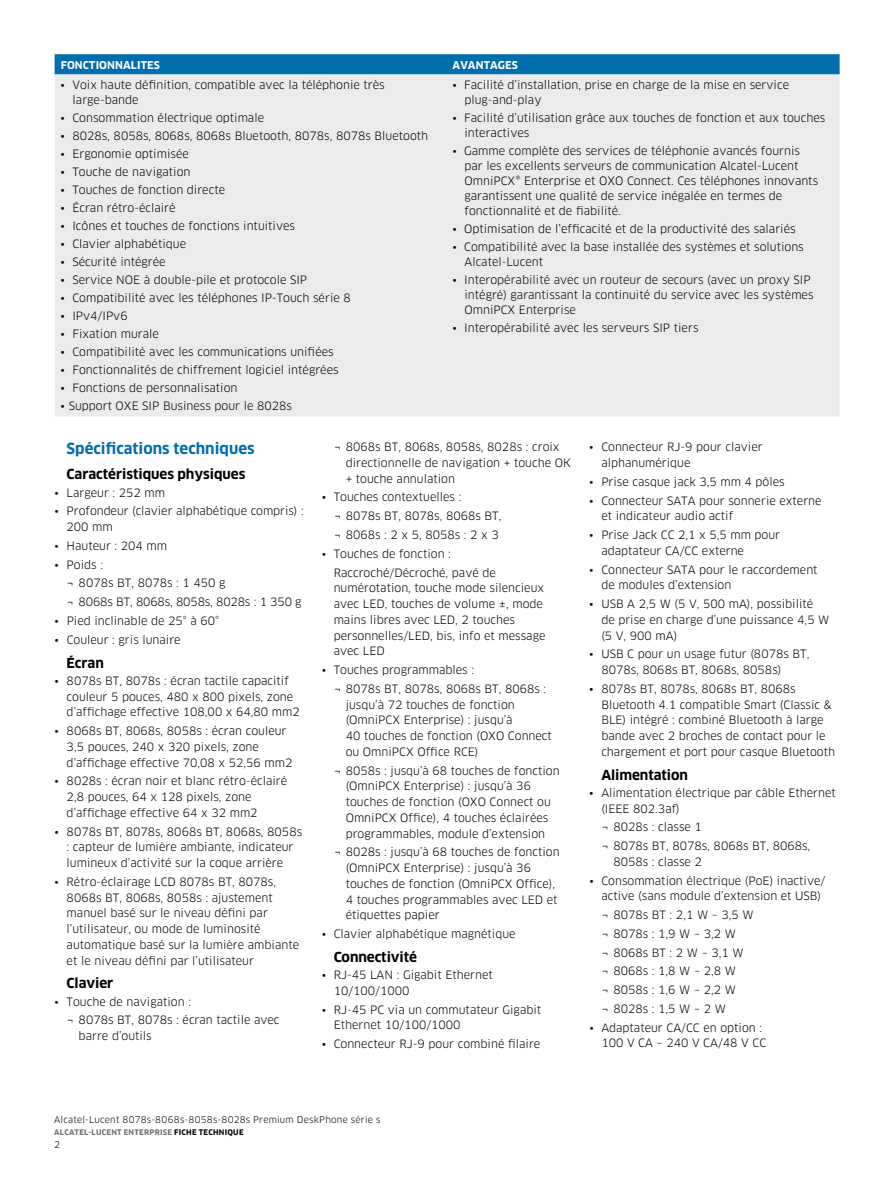
<style>
.page{position:relative;width:893px;height:1191px;background:#fff}
.page>*{position:absolute;margin:0;border:0;box-sizing:border-box;transform-origin:0 0}
.t1{font:700 15px "Clan OT";color:#006dad}
.t2{font:700 13.5px "Clan OT";letter-spacing:-.005em;color:#000}
.t3{font:11.25px/15.8px "Clan OT";color:#000}
.t4{font:700 10.5px "Clan OT";letter-spacing:.01em;color:#fff}
.t5{font:9px "Clan OT";letter-spacing:.025em;color:#000}
.t6{font:700 7.5px "Clan OT";letter-spacing:.03em;color:#6d6e71}
.s1{color:#000}
</style>
<div class="page">
<div style="left:55px;top:54px;width:785px;height:20px;background:#006dad"></div>
<div style="left:55px;top:74px;width:785px;height:342px;background:#ebebec"></div>
<p class="t4" style="left:61px;top:59px;width:101px">FONCTIONNALITES</p>
<p class="t4" style="left:453px;top:59px;width:67px">AVANTAGES</p>
<p class="t3" style="left:73px;top:78px;width:314px;line-height:15px;text-indent:-12px">• Voix haute définition, compatible avec la téléphonie très large-bande</p>
<p class="t3" style="left:61px;top:110px;width:205px">• Consommation électrique optimale</p>
<p class="t3" style="left:61px;top:128px;width:369px">• 8028s, 8058s, 8068s, 8068s Bluetooth, 8078s, 8078s Bluetooth</p>
<p class="t3" style="left:61px;top:146px;width:130px">• Ergonomie optimisée</p>
<p class="t3" style="left:61px;top:164px;width:131px">• Touche de navigation</p>
<p class="t3" style="left:61px;top:182px;width:166px">• Touches de fonction directe</p>
<p class="t3" style="left:61px;top:200px;width:117px">• Écran rétro-éclairé</p>
<p class="t3" style="left:61px;top:218px;width:236px">• Icônes et touches de fonctions intuitives</p>
<p class="t3" style="left:61px;top:236px;width:127px">• Clavier alphabétique</p>
<p class="t3" style="left:61px;top:254px;width:107px">• Sécurité intégrée</p>
<p class="t3" style="left:61px;top:272px;width:248px">• Service NOE à double-pile et protocole SIP</p>
<p class="t3" style="left:61px;top:290px;width:292px">• Compatibilité avec les téléphones IP-Touch série 8</p>
<p class="t3" style="left:61px;top:308px;width:69px">• IPv4/IPv6</p>
<p class="t3" style="left:61px;top:326px;width:100px">• Fixation murale</p>
<p class="t3" style="left:61px;top:344px;width:275px">• Compatibilité avec les communications unifiées</p>
<p class="t3" style="left:61px;top:362px;width:280px">• Fonctionnalités de chiffrement logiciel intégrées</p>
<p class="t3" style="left:61px;top:380px;width:178px">• Fonctions de personnalisation</p>
<p class="t3" style="left:61px;top:398px;width:233px">• Support OXE SIP Business pour le 8028s</p>
<p class="t3" style="left:464px;top:78px;width:326px;line-height:15px;text-indent:-12px">• Facilité d’installation, prise en charge de la mise en service plug-and-play</p>
<p class="t3" style="left:464px;top:111px;width:362px;line-height:15px;text-indent:-12px">• Facilité d’utilisation grâce aux touches de fonction et aux touches interactives</p>
<p class="t3" style="left:464px;top:144px;width:355px;line-height:15px;text-indent:-12px">• Gamme complète des services de téléphonie avancés fournis par les excellents serveurs de communication Alcatel-Lucent OmniPCX® Enterprise et OXO Connect. Ces téléphones innovants garantissent une qualité de service inégalée en termes de fonctionnalité et de fiabilité.</p>
<p class="t3" style="left:452px;top:221px;width:345px">• Optimisation de l’efficacité et de la productivité des salariés</p>
<p class="t3" style="left:464px;top:240px;width:341px;line-height:15px;text-indent:-12px">• Compatibilité avec la base installée des systèmes et solutions<br>Alcatel-Lucent</p>
<p class="t3" style="left:464px;top:273px;width:351px;line-height:15px;text-indent:-12px">• Interopérabilité avec un routeur de secours (avec un proxy SIP intégré) garantissant la continuité du service avec les systèmes<br>OmniPCX Enterprise</p>
<p class="t3" style="left:452px;top:320px;width:247px">• Interopérabilité avec les serveurs SIP tiers</p>
<h1 class="t1" style="left:67px;top:440px;width:189px">Spécifications techniques</h1>
<p class="t2" style="left:67px;top:466px;width:180px">Caractéristiques physiques</p>
<p class="t3" style="left:55px;top:485px;width:112px">• Largeur : 252 mm</p>
<p class="t3" style="left:67px;top:503px;width:239px;text-indent:-12px">• Profondeur (clavier alphabétique compris) :<br>200 mm</p>
<p class="t3" style="left:55px;top:538px;width:114px">• Hauteur : 204 mm</p>
<p class="t3" style="left:67px;top:555px;width:237px;line-height:18.8px;text-indent:-12px">• Poids :<br>¬ 8078s BT, 8078s : 1 450 g<br>¬ 8068s BT, 8068s, 8058s, 8028s : 1 350 g</p>
<p class="t3" style="left:55px;top:613px;width:166px">• Pied inclinable de 25° à 60°</p>
<p class="t3" style="left:55px;top:632px;width:128px">• Couleur : gris lunaire</p>
<p class="t2" style="left:67px;top:654px;width:39px">Écran</p>
<p class="t3" style="left:67px;top:673px;width:235px;text-indent:-12px">• 8078s BT, 8078s : écran tactile capacitif couleur 5 pouces, 480 x 800 pixels, zone d’affichage effective 108,00 x 64,80 mm2</p>
<p class="t3" style="left:67px;top:723px;width:227px;text-indent:-12px">• 8068s BT, 8068s, 8058s : écran couleur<br>3,5 pouces, 240 x 320 pixels, zone d’affichage effective 70,08 x 52,56 mm2</p>
<p class="t3" style="left:67px;top:773px;width:222px;text-indent:-12px">• 8028s : écran noir et blanc rétro-éclairé<br>2,8 pouces, 64 x 128 pixels, zone d’affichage effective 64 x 32 mm2</p>
<p class="t3" style="left:67px;top:823px;width:237px;text-indent:-12px">• 8078s BT, 8078s, 8068s BT, 8068s, 8058s : capteur de lumière ambiante, indicateur lumineux d’activité sur la coque arrière</p>
<p class="t3" style="left:67px;top:874px;width:234px;text-indent:-12px">• Rétro-éclairage LCD 8078s BT, 8078s, 8068s BT, 8068s, 8058s : ajustement manuel basé sur le niveau défini par l’utilisateur, ou mode de luminosité automatique basé sur la lumière ambiante et le niveau défini par l’utilisateur</p>
<p class="t2" style="left:67px;top:975px;width:48px">Clavier</p>
<p class="t3" style="left:67px;top:992px;width:214px;line-height:18.8px;text-indent:-12px">• Touche de navigation :<br>¬ 8078s BT, 8078s : écran tactile avec</p>
<p class="t3" style="left:79px;top:1028px;width:75px">barre d’outils</p>
<p class="t3" style="left:346px;top:439px;width:227px;text-indent:-12px">¬ 8068s BT, 8068s, 8058s, 8028s : croix directionnelle de navigation + touche OK + touche annulation</p>
<p class="t3" style="left:334px;top:488px;width:169px;line-height:18.8px;text-indent:-12px">• Touches contextuelles :<br>¬ 8078s BT, 8078s, 8068s BT, ¬ 8068s : 2 x 5, 8058s : 2 x 3</p>
<p class="t3" style="left:334px;top:544px;width:164px;line-height:18.8px;text-indent:-12px">• Touches de fonction :<br>Raccroché/Décroché, pavé de</p>
<p class="t3" style="left:334px;top:580px;width:213px">numérotation, touche mode silencieux avec LED, touches de volume ±, mode mains libres avec LED, 2 touches personnelles/LED, bis, info et message avec LED</p>
<p class="t3" style="left:334px;top:660px;width:214px;line-height:18.8px;text-indent:-12px">• Touches programmables :<br>¬ 8078s BT, 8078s, 8068s BT, 8068s :</p>
<p class="t3" style="left:346px;top:696px;width:208px">jusqu’à 72 touches de fonction (OmniPCX Enterprise) : jusqu’à<br>40 touches de fonction (OXO Connect ou OmniPCX Office RCE)</p>
<p class="t3" style="left:346px;top:762px;width:216px;text-indent:-12px">¬ 8058s : jusqu’à 68 touches de fonction (OmniPCX Enterprise) : jusqu’à 36 touches de fonction (OXO Connect ou OmniPCX Office), 4 touches éclairées programmables, module d’extension</p>
<p class="t3" style="left:346px;top:844px;width:216px;text-indent:-12px">¬ 8028s : jusqu’à 68 touches de fonction (OmniPCX Enterprise) : jusqu’à 36 touches de fonction (OmniPCX Office), 4 touches programmables avec LED et étiquettes papier</p>
<p class="t3" style="left:322px;top:926px;width:195px">• Clavier alphabétique magnétique</p>
<p class="t2" style="left:334px;top:949px;width:85px">Connectivité</p>
<p class="t3" style="left:334px;top:967px;width:161px;text-indent:-12px">• RJ-45 LAN : Gigabit Ethernet<br>10/100/1000</p>
<p class="t3" style="left:334px;top:1001px;width:209px;text-indent:-12px">• RJ-45 PC via un commutateur Gigabit<br>Ethernet 10/100/1000</p>
<p class="t3" style="left:322px;top:1036px;width:220px">• Connecteur RJ-9 pour combiné filaire</p>
<p class="t3" style="left:601px;top:439px;width:163px;text-indent:-12px">• Connecteur RJ-9 pour clavier alphanumérique</p>
<p class="t3" style="left:589px;top:474px;width:197px">• Prise casque jack 3,5 mm 4 pôles</p>
<p class="t3" style="left:601px;top:492px;width:222px;text-indent:-12px">• Connecteur SATA pour sonnerie externe et indicateur audio actif</p>
<p class="t3" style="left:601px;top:527px;width:180px;text-indent:-12px">• Prise Jack CC 2,1 x 5,5 mm pour adaptateur CA/CC externe</p>
<p class="t3" style="left:601px;top:561px;width:218px;text-indent:-12px">• Connecteur SATA pour le raccordement de modules d’extension</p>
<p class="t3" style="left:601px;top:596px;width:230px;text-indent:-12px">• USB A 2,5 W (5 V, 500 mA), possibilité de prise en charge d’une puissance 4,5 W (5 V, 900 mA)</p>
<p class="t3" style="left:601px;top:646px;width:210px;text-indent:-12px">• USB C pour un usage futur (8078s BT,<br>8078s, 8068s BT, 8068s, 8058s)</p>
<p class="t3" style="left:601px;top:681px;width:235px;text-indent:-12px">• 8078s BT, 8078s, 8068s BT, 8068s Bluetooth 4.1 compatible Smart (Classic &amp; BLE) intégré : combiné Bluetooth à large bande avec 2 broches de contact pour le chargement et port pour casque Bluetooth</p>
<p class="t2" style="left:601px;top:766px;width:88px">Alimentation</p>
<p class="t3" style="left:601px;top:785px;width:236px;text-indent:-12px">• Alimentation électrique par câble Ethernet (IEEE 802.3af)</p>
<p class="t3" style="left:601px;top:818px;width:210px;line-height:18.8px">¬ 8028s : classe 1<br>¬ 8078s BT, 8078s, 8068s BT, 8068s,</p>
<p class="t3" style="left:613px;top:854px;width:90px">8058s : classe 2</p>
<p class="t3" style="left:601px;top:872px;width:226px;text-indent:-12px">• Consommation électrique (PoE) inactive/ active (sans module d’extension et USB)</p>
<p class="t3" style="left:601px;top:905px;width:154px;line-height:18.8px">¬ 8078s BT : 2,1 W – 3,5 W ¬ 8078s : 1,9 W – 3,2 W<br>¬ 8068s BT : 2 W – 3,1 W ¬ 8068s : 1,8 W – 2,8 W<br>¬ 8058s : 1,6 W – 2,2 W<br>¬ 8028s : 1,5 W – 2 W</p>
<p class="t3" style="left:601px;top:1019px;width:166px;text-indent:-12px">• Adaptateur CA/CC en option :<br>100 V CA – 240 V CA/48 V CC</p>
<p class="t5" style="left:54px;top:1114px;width:328px">Alcatel-Lucent 8078s-8068s-8058s-8028s Premium DeskPhone série s</p>
<p class="t6" style="left:54px;top:1127px;width:191px">ALCATEL-LUCENT ENTERPRISE <span class="s1">FICHE TECHNIQUE</span></p>
<p class="t5" style="left:54px;top:1139px;width:7px">2</p>
</div>
